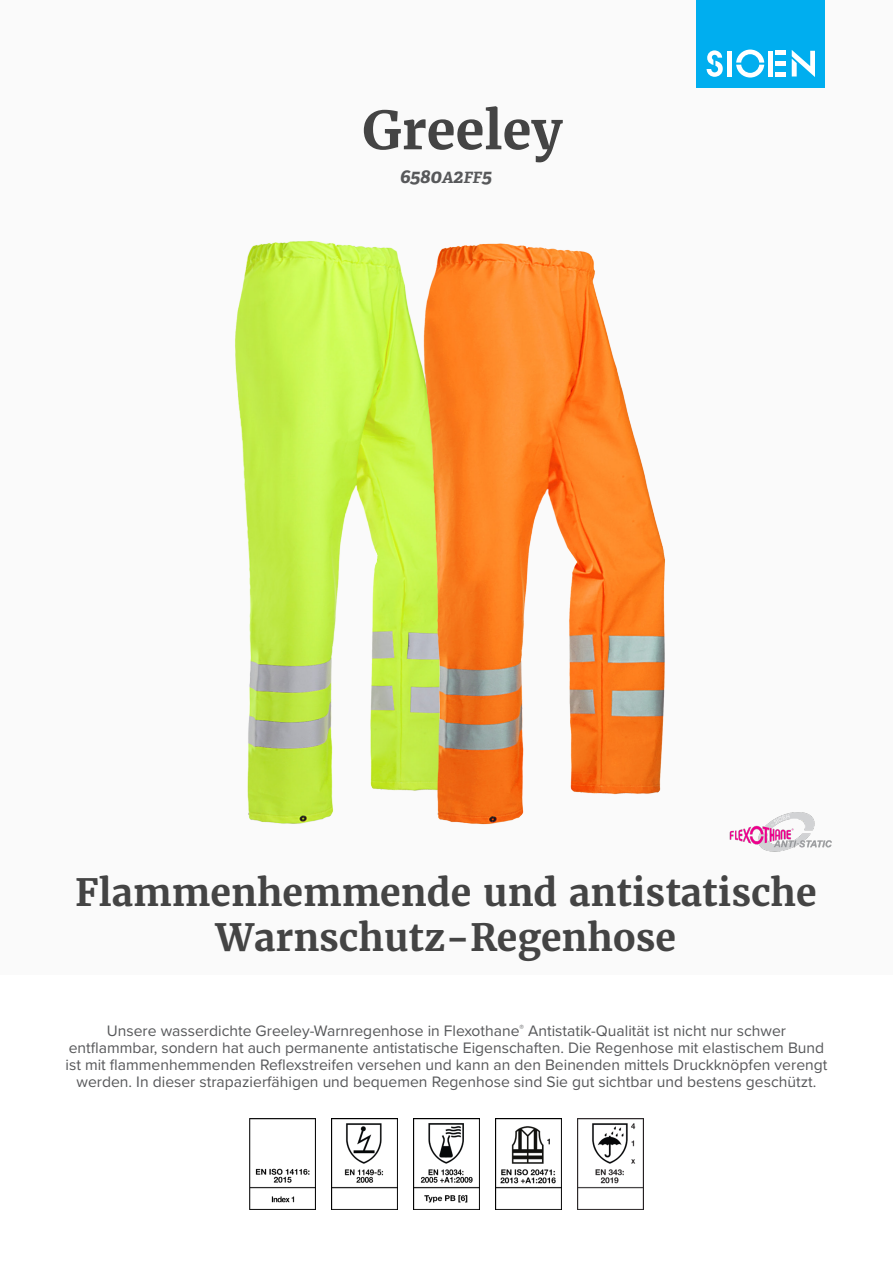
<style>
.page{position:relative;width:893px;height:1263px;background:#fff}
.page>*{position:absolute;margin:0;border:0;box-sizing:border-box;transform-origin:0 0}
.product_name{font:700 52.5px "Merriweather";color:#444}
.product_h2{font:700 37.5px/45px "Merriweather";color:#444;text-align:center}
.product_ref{font:italic 700 19.5px "Adelle";color:#57585a}
.product_description{font:15.75px/17px "Proxima Nova";color:#57585a;text-align:center}
.s1{font-size:15.6px}
</style>
<div class="page">
<div style="left:0;top:0;width:893px;height:974px;background:#fafafa"></div>
<div style="left:697px;top:0;width:128px;height:88px;background:#00aeef"></div>
<svg style="left:707px;top:50px;width:16px;height:27px"></svg>
<svg style="left:736px;top:50px;width:28px;height:28px"></svg>
<div style="left:727px;top:51px;width:5px;height:26px;background:#fff"></div>
<div style="left:768px;top:51px;width:5px;height:26px;background:#fff"></div>
<div style="left:775px;top:72px;width:11px;height:5px;background:#fff"></div>
<div style="left:775px;top:61px;width:11px;height:5px;background:#fff"></div>
<hr style="left:775px;top:51px;width:11px;height:4px;background:#fff">
<svg style="left:792px;top:50px;width:23px;height:27px"></svg>
<img style="left:783px;top:812px;width:49px;height:39px">
<img style="left:249px;top:1118px;width:66px;height:92px">
<img style="left:331px;top:1118px;width:66px;height:92px">
<img style="left:413px;top:1118px;width:67px;height:92px">
<img style="left:495px;top:1118px;width:67px;height:92px">
<img style="left:577px;top:1118px;width:67px;height:92px">
<img style="left:235px;top:241px;width:63px;height:583px">
<img style="left:298px;top:241px;width:485px;height:611px">
<p class="product_name" style="left:362px;top:97px;width:203px">Greeley</p>
<p class="product_ref" style="left:400px;top:164px;width:94px">6580<span class="s1">A</span>2<span class="s1">FF</span>5</p>
<p class="product_h2" style="left:75px;top:869px;width:743px">Flammenhemmende und antistatische<br>Warnschutz-Regenhose</p>
<p class="product_description" style="left:66px;top:1021px;width:763px">Unsere wasserdichte Greeley-Warnregenhose in Flexothane<sup>®</sup> Antistatik-Qualität ist nicht nur schwer entflammbar, sondern hat auch permanente antistatische Eigenschaften. Die Regenhose mit elastischem Bund ist mit flammenhemmenden Reflexstreifen versehen und kann an den Beinenden mittels Druckknöpfen verengt werden. In dieser strapazierfähigen und bequemen Regenhose sind Sie gut sichtbar und bestens geschützt.</p>
</div>
